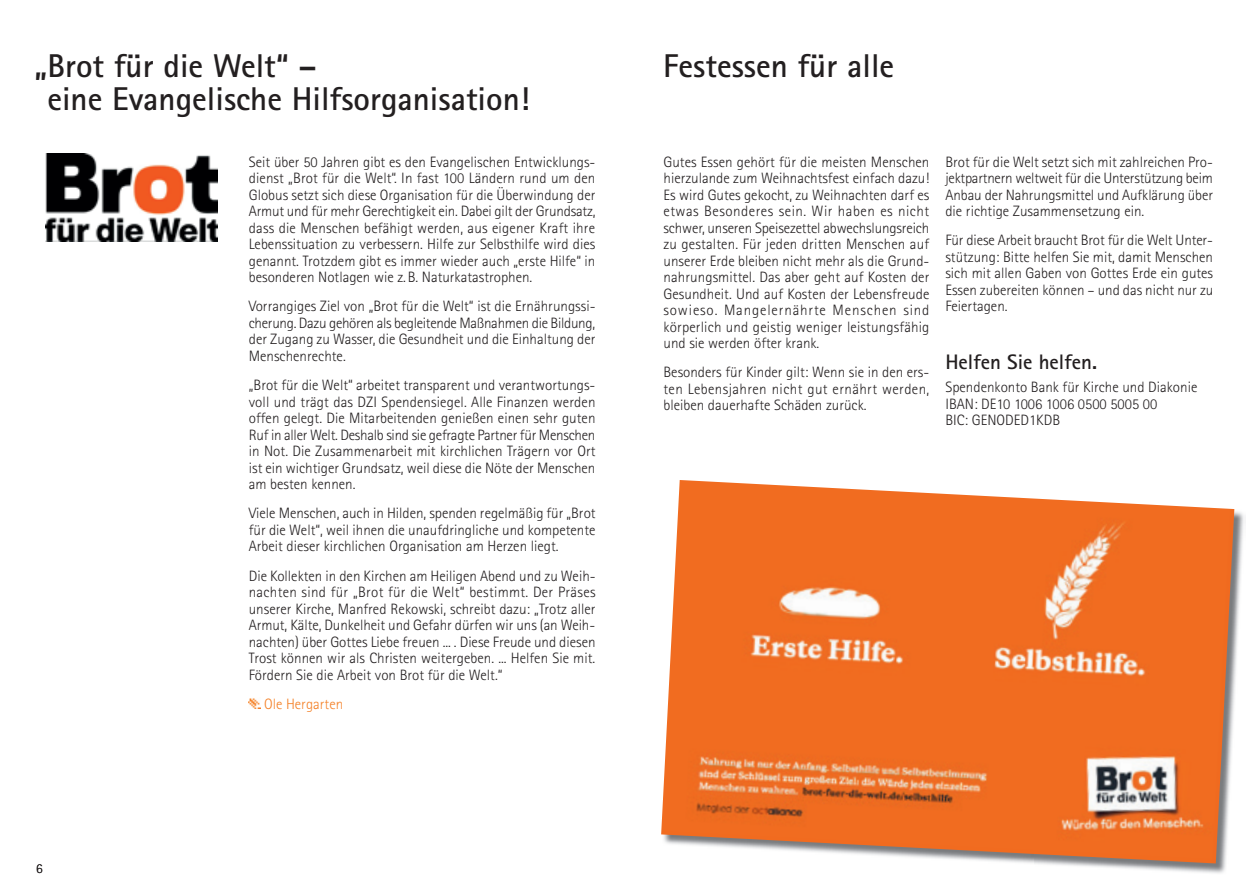
<style>
.page{position:relative;width:1259px;height:893px;background:#fff}
.page>*{position:absolute;margin:0;border:0;box-sizing:border-box;transform-origin:0 0}
.t1{font:700 33px/33px "Rotis Sans Serif";color:#231f20}
.t2{font:700 21px "Rotis Sans Serif";color:#231f20}
.t3{font:300 15px/16.5px "Rotis Sans Serif";color:#231f20;text-align:justify}
.t4{font:300 15px "Rotis Sans Serif";color:#f48026}
.t5{font:300 13.5px "Rotis Sans Serif";color:#231f20}
</style>
<div class="page">
<img style="left:1034px;top:509px;width:210px;height:364px">
<img style="left:661px;top:480px;width:573px;height:383px">
<svg style="left:249px;top:698px;width:11px;height:11px"></svg>
<img style="left:46px;top:153px;width:172px;height:88px">
<h1 class="t1" style="left:47px;top:49px;width:484px;text-indent:-13px">„ Brot für die Welt“ –<br>eine Evangelische Hilfsorganisation!</h1>
<p class="t3" style="left:249px;top:153px;width:348px">Seit über 50 Jahren gibt es den Evangelischen Entwicklungs&shy;dienst „Brot für die Welt“. In fast 100 Ländern rund um den Globus setzt sich diese Organisation für die Überwindung der Armut und für mehr Gerechtigkeit ein. Dabei gilt der Grundsatz, dass die Menschen befähigt werden, aus eigener Kraft ihre Lebenssituation zu verbessern. Hilfe zur Selbsthilfe wird dies genannt. Trotzdem gibt es immer wieder auch „erste Hilfe“ in besonderen Notlagen wie z. B. Naturkatastrophen.</p>
<p class="t3" style="left:249px;top:298px;width:348px">Vorrangiges Ziel von „Brot für die Welt“ ist die Ernährungssi&shy;cherung. Dazu gehören als begleitende Maßnahmen die Bildung, der Zugang zu Wasser, die Gesundheit und die Einhaltung der Menschenrechte.</p>
<p class="t3" style="left:249px;top:377px;width:348px">„Brot für die Welt“ arbeitet transparent und verantwortungs&shy;voll und trägt das DZI Spendensiegel. Alle Finanzen werden offen gelegt. Die Mitarbeitenden genießen einen sehr guten Ruf in aller Welt. Deshalb sind sie gefragte Partner für Menschen in Not. Die Zusammenarbeit mit kirchlichen Trägern vor Ort ist ein wichtiger Grundsatz, weil diese die Nöte der Menschen am besten kennen.</p>
<p class="t3" style="left:249px;top:505px;width:348px">Viele Menschen, auch in Hilden, spenden regelmäßig für „Brot für die Welt“, weil ihnen die unaufdringliche und kompetente Arbeit dieser kirchlichen Organisation am Herzen liegt.</p>
<p class="t3" style="left:249px;top:567px;width:348px">Die Kollekten in den Kirchen am Heiligen Abend und zu Weih&shy;nachten sind für „Brot für die Welt“ bestimmt. Der Präses unserer Kirche, Manfred Rekowski, schreibt dazu: „Trotz aller Armut, Kälte, Dunkelheit und Gefahr dürfen wir uns (an Weih&shy;nachten) über Gottes Liebe freuen ... . Diese Freude und diesen Trost können wir als Christen weitergeben. ... Helfen Sie mit.<br>Fördern Sie die Arbeit von Brot für die Welt.“</p>
<p class="t4" style="left:264px;top:695px;width:81px">Ole Hergarten</p>
<p class="t5" style="left:36px;top:860px;width:8px">6</p>
<h1 class="t1" style="left:663px;top:49px;width:232px">Festessen für alle</h1>
<p class="t3" style="left:663px;top:153px;width:267px">Gutes Essen gehört für die meisten Menschen hierzulande zum Weihnachtsfest einfach dazu!<br>Es wird Gutes gekocht, zu Weihnachten darf es etwas Besonderes sein. Wir haben es nicht schwer, unseren Speisezettel abwechslungsreich zu gestalten. Für jeden dritten Menschen auf unserer Erde bleiben nicht mehr als die Grund&shy;nahrungsmittel. Das aber geht auf Kosten der Gesundheit. Und auf Kosten der Lebensfreude sowieso. Mangelernährte Menschen sind körperlich und geistig weniger leistungsfähig und sie werden öfter krank.</p>
<p class="t3" style="left:663px;top:364px;width:267px">Besonders für Kinder gilt: Wenn sie in den ers&shy;ten Lebensjahren nicht gut ernährt werden, bleiben dauerhafte Schäden zurück.</p>
<p class="t3" style="left:945px;top:153px;width:269px">Brot für die Welt setzt sich mit zahlreichen Pro&shy;jektpartnern weltweit für die Unterstützung beim Anbau der Nahrungsmittel und Aufklärung über die richtige Zusammensetzung ein.</p>
<p class="t3" style="left:945px;top:232px;width:269px">Für diese Arbeit braucht Brot für die Welt Unter&shy;stützung: Bitte helfen Sie mit, damit Menschen sich mit allen Gaben von Gottes Erde ein gutes Essen zubereiten können – und das nicht nur zu Feiertagen.</p>
<h2 class="t2" style="left:945px;top:349px;width:153px">Helfen Sie helfen.</h2>
<p class="t3" style="left:945px;top:379px;width:253px;text-align:left">Spendenkonto Bank für Kirche und Diakonie<br>IBAN: DE10 1006 1006 0500 5005 00<br>BIC: GENODED1KDB</p>
</div>
